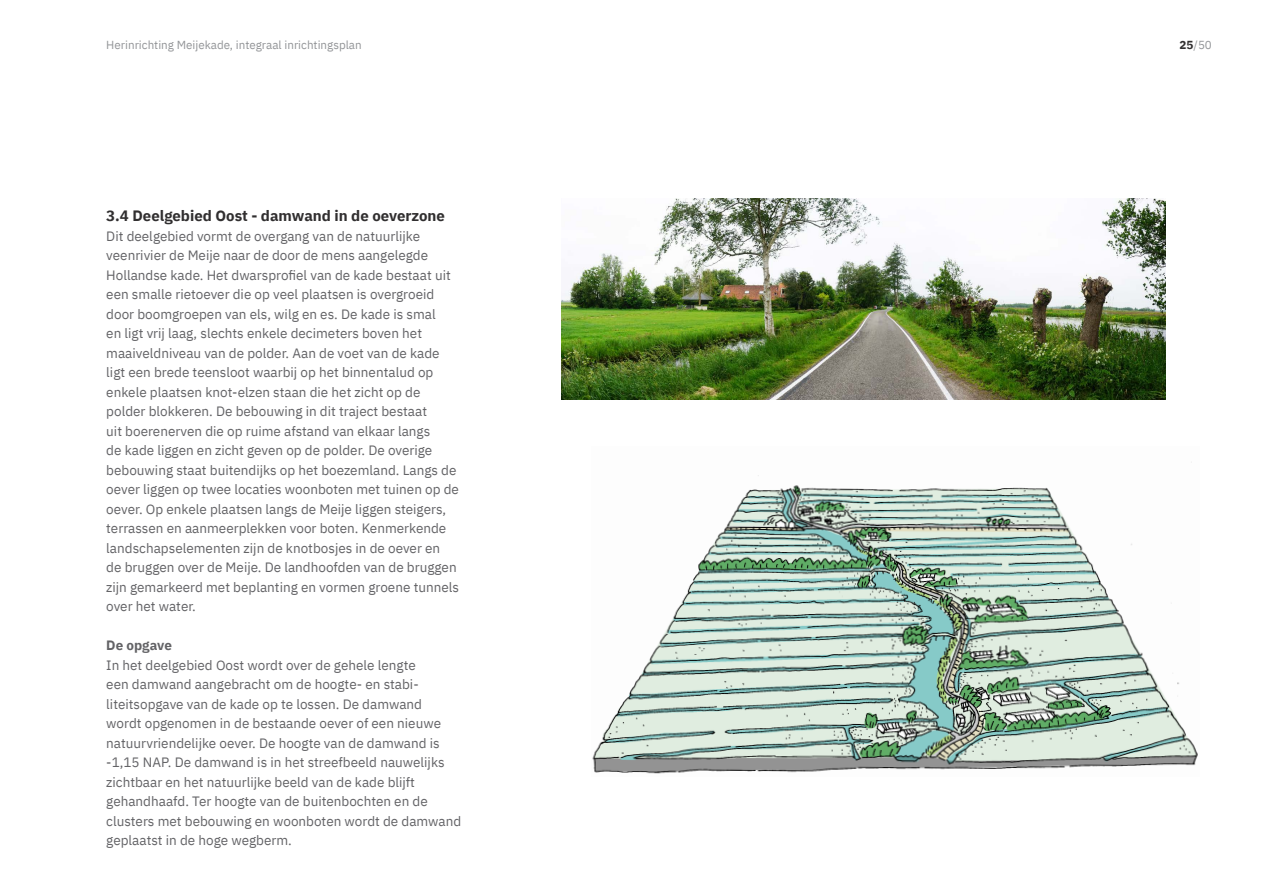
<style>
.page{position:relative;width:1263px;height:893px;background:#fff}
.page>*{position:absolute;margin:0;border:0;box-sizing:border-box;transform-origin:0 0}
.Kop_Paragraaf{font:700 15px "IBM Plex Sans";color:#312f30}
.Paragraaf{font:13.5px/19.5px "IBM Plex Sans";color:#636366}
.t1{font:11.7px "IBM Plex Sans";color:#939598}
.s1{font-weight:700;color:#312f30}
.s2{font-weight:700}
</style>
<div class="page">
<img style="left:561px;top:199px;width:604px;height:201px">
<img style="left:592px;top:462px;width:606px;height:312px">
<p class="t1" style="left:106px;top:36px;width:257px">Herinrichting Meijekade, integraal inrichtingsplan</p>
<p class="t1" style="left:1179px;top:36px;width:34px"><span class="s1">25</span>/50</p>
<p class="Kop_Paragraaf" style="left:106px;top:204px;width:340px">3.4 Deelgebied Oost - damwand in de oeverzone</p>
<p class="Paragraaf" style="left:106px;top:225px;width:354px">Dit deelgebied vormt de overgang van de natuurlijke veenrivier de Meije naar de door de mens aangelegde Hollandse kade. Het dwarsprofiel van de kade bestaat uit een smalle rietoever die op veel plaatsen is overgroeid door boomgroepen van els, wilg en es. De kade is smal<br>en ligt vrij laag, slechts enkele decimeters boven het maaiveldniveau van de polder. Aan de voet van de kade ligt een brede teensloot waarbij op het binnentalud op enkele plaatsen knot-elzen staan die het zicht op de polder blokkeren. De bebouwing in dit traject bestaat<br>uit boerenerven die op ruime afstand van elkaar langs<br>de kade liggen en zicht geven op de polder. De overige bebouwing staat buitendijks op het boezemland. Langs de oever liggen op twee locaties woonboten met tuinen op de oever. Op enkele plaatsen langs de Meije liggen steigers, terrassen en aanmeerplekken voor boten. Kenmerkende landschapselementen zijn de knotbosjes in de oever en<br>de bruggen over de Meije. De landhoofden van de bruggen zijn gemarkeerd met beplanting en vormen groene tunnels over het water.</p>
<p class="Paragraaf" style="left:106px;top:635px;width:356px"><span class="s2">De opgave<br></span>In het deelgebied Oost wordt over de gehele lengte<br>een damwand aangebracht om de hoogte- en stabi&shy;liteitsopgave van de kade op te lossen. De damwand<br>wordt opgenomen in de bestaande oever of een nieuwe natuurvriendelijke oever. De hoogte van de damwand is -1,15 NAP. De damwand is in het streefbeeld nauwelijks zichtbaar en het natuurlijke beeld van de kade blijft gehandhaafd. Ter hoogte van de buitenbochten en de clusters met bebouwing en woonboten wordt de damwand geplaatst in de hoge wegberm.</p>
</div>
